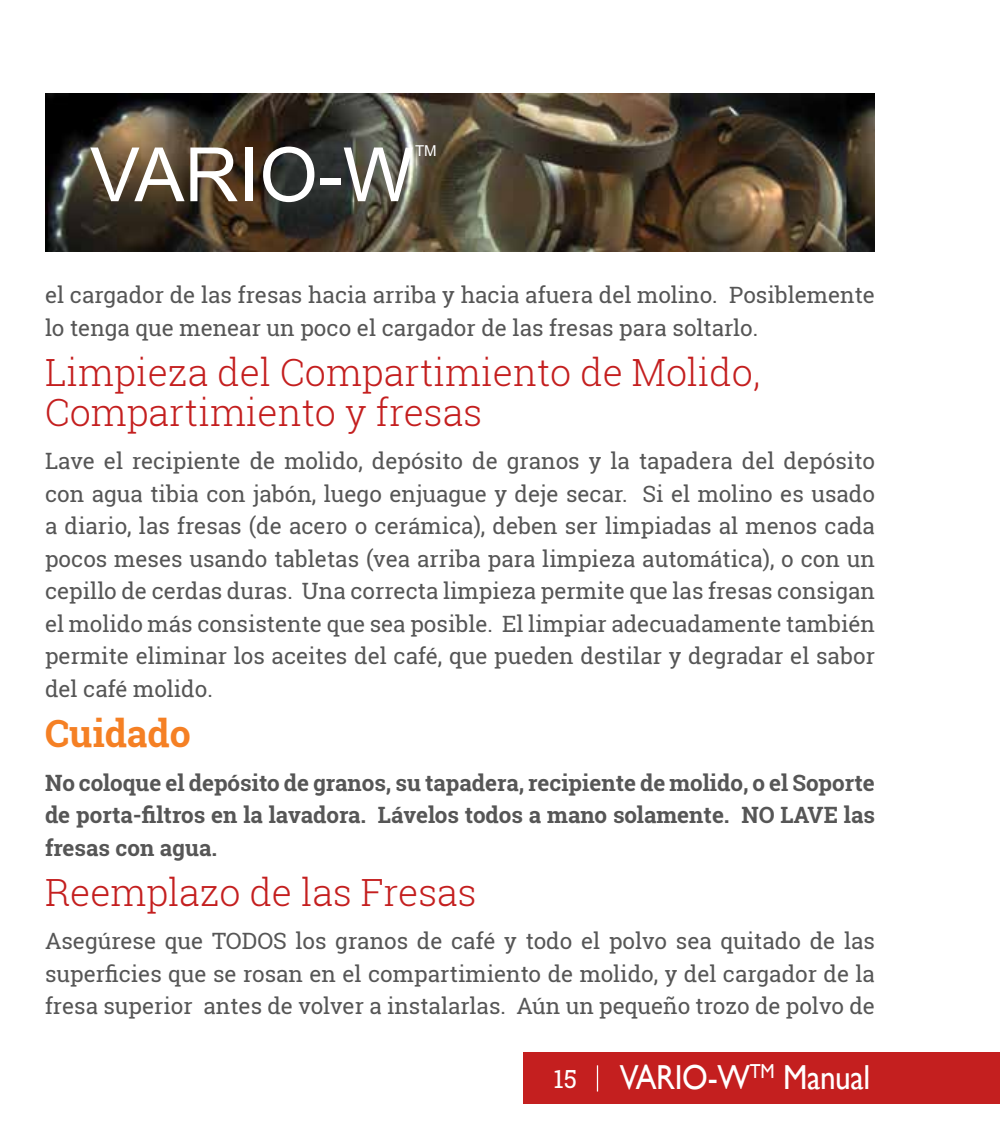
<style>
.page{position:relative;width:1000px;height:1125px;background:#fff}
.page>*{position:absolute;margin:0;border:0;box-sizing:border-box;transform-origin:0 0}
.t1{font:75px "Arial";color:#fff}
.t2{font:300 37.5px/40px "Roboto Slab";color:#c41f1f}
.t3{font:700 37.5px "Roboto Slab";color:#f58024}
.t4{font:34.75px "Gill Sans";letter-spacing:-.01em;color:#fff;scale:.9 1}
.t5{font:22.5px/32.5px "Roboto Slab";color:#565656;text-align:justify}
.t6{font:700 22.5px/32.5px "Roboto Slab";color:#565656;text-align:justify}
.t7{font:15px "Arial";color:#fff}
.s1{font-family:"Roboto Slab";font-size:25px}
</style>
<div class="page">
<div style="left:524px;top:1053px;width:476px;height:51px;background:#c41f1f"></div>
<svg style="left:597px;top:1065px;width:1px;height:27px"></svg>
<img style="left:45px;top:93px;width:830px;height:158px">
<h1 class="t1" style="left:90px;top:123px;width:325px">VARIO-W</h1>
<p class="t7" style="left:415px;top:140px;width:23px">TM</p>
<p class="t5" style="left:45px;top:278px;width:832px">el cargador de las fresas hacia arriba y hacia afuera del molino. Posiblemente lo tenga que menear un poco el cargador de las fresas para soltarlo.</p>
<h2 class="t2" style="left:45px;top:351px;width:717px">Limpieza del Compartimiento de Molido,<br>Compartimiento y fresas</h2>
<p class="t5" style="left:45px;top:445px;width:832px">Lave el recipiente de molido, depósito de granos y la tapadera del depósito con agua tibia con jabón, luego enjuague y deje secar. Si el molino es usado a diario, las fresas (de acero o cerámica), deben ser limpiadas al menos cada pocos meses usando tabletas (vea arriba para limpieza automática), o con un cepillo de cerdas duras. Una correcta limpieza permite que las fresas consigan el molido más consistente que sea posible. El limpiar adecuadamente también permite eliminar los aceites del café, que pueden destilar y degradar el sabor del café molido.</p>
<h2 class="t3" style="left:45px;top:707px;width:147px">Cuidado</h2>
<p class="t6" style="left:45px;top:766px;width:832px">No coloque el depósito de granos, su tapadera, recipiente de molido, o el Soporte de porta-filtros en la lavadora. Lávelos todos a mano solamente. NO LAVE las fresas con agua.</p>
<h2 class="t2" style="left:45px;top:871px;width:433px">Reemplazo de las Fresas</h2>
<p class="t5" style="left:45px;top:925px;width:832px">Asegúrese que TODOS los granos de café y todo el polvo sea quitado de las superficies que se rosan en el compartimiento de molido, y del cargador de la fresa superior antes de volver a instalarlas. Aún un pequeño trozo de polvo de</p>
<h3 class="t4" style="left:553px;top:1057px;width:354px"><span class="s1">15</span> VARIO-W<sup>TM</sup> Manual</h3>
</div>
